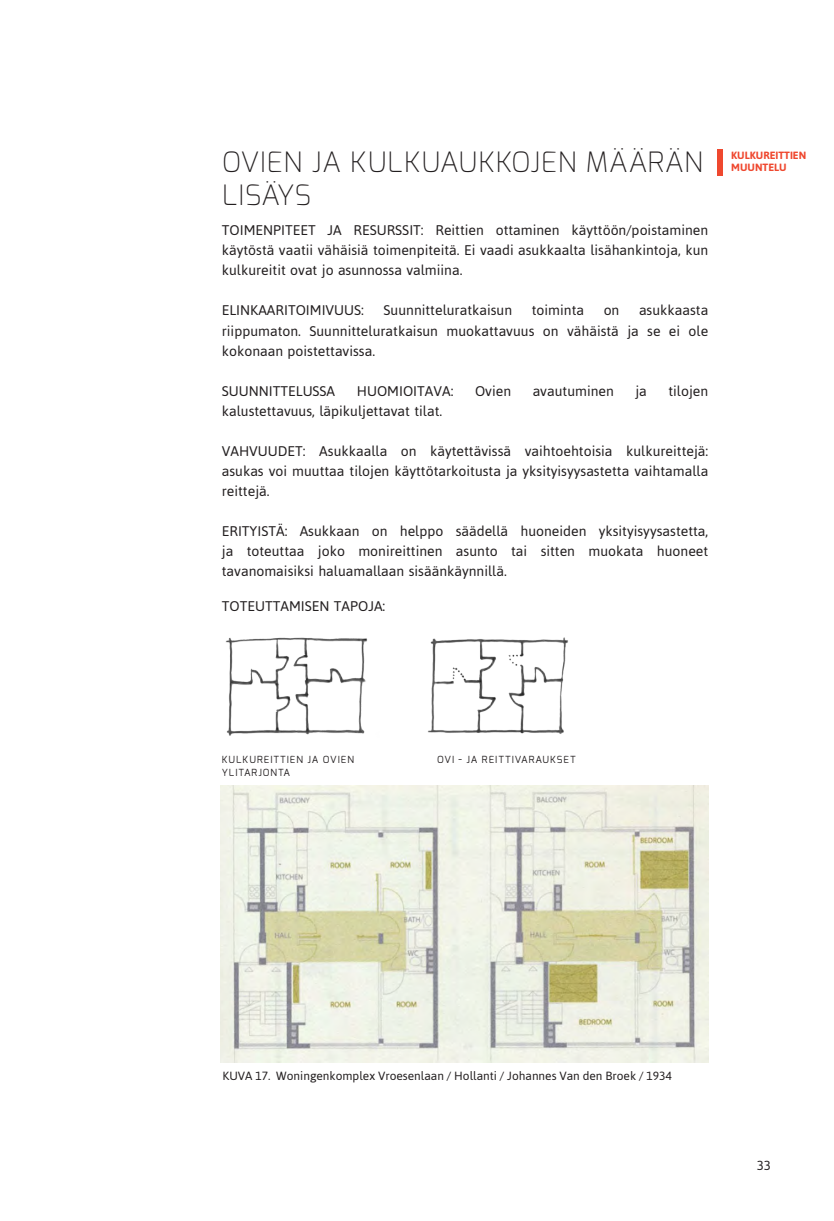
<style>
.page{position:relative;width:834px;height:1221px;background:#fff}
.page>*{position:absolute;margin:0;border:0;box-sizing:border-box;transform-origin:0 0}
.Väliotsikko{font:200 28px/33.6px "Exo";letter-spacing:.03em;color:#231f20}
.Leipäteksti{font:14px/20.1px "Asap";color:#231f20;text-align:justify}
.t1{font:13.12px "Asap";color:#231f20}
.Lisäteksti{font:11.9px "Asap";color:#231f20}
.lähteet{font:700 10.5px/12.6px "Asap";color:#ef482f}
.Kuvateksti__otsikko{font:9.8px "Exo";letter-spacing:.1em;color:#231f20}
</style>
<div class="page">
<img style="left:225px;top:637px;width:143px;height:99px">
<img style="left:427px;top:637px;width:141px;height:97px">
<img style="left:220px;top:785px;width:488px;height:277px">
<div style="left:716px;top:149px;width:6px;height:26px;background:#ef482f"></div>
<p class="Väliotsikko" style="left:222px;top:144px;width:482px">OVIEN JA KULKUAUKKOJEN MÄÄRÄN<br>LISÄYS</p>
<p class="Leipäteksti" style="left:222px;top:220px;width:488px">TOIMENPITEET JA RESURSSIT: Reittien ottaminen käyttöön/poistaminen käytöstä vaatii vähäisiä toimenpiteitä. Ei vaadi asukkaalta lisähankintoja, kun kulkureitit ovat jo asunnossa valmiina.</p>
<p class="Leipäteksti" style="left:222px;top:300px;width:144px">ELINKAARITOIMIVUUS:</p>
<p class="Leipäteksti" style="left:383px;top:300px;width:130px">Suunnitteluratkaisun</p>
<p class="Leipäteksti" style="left:531px;top:300px;width:54px">toiminta</p>
<p class="Leipäteksti" style="left:603px;top:300px;width:17px">on</p>
<p class="Leipäteksti" style="left:222px;top:300px;width:488px;text-indent:417px">asukkaasta riippumaton. Suunnitteluratkaisun muokattavuus on vähäistä ja se ei ole kokonaan poistettavissa.</p>
<p class="Leipäteksti" style="left:222px;top:380px;width:115px">SUUNNITTELUSSA</p>
<p class="Leipäteksti" style="left:357px;top:380px;width:98px">HUOMIOITAVA:</p>
<p class="Leipäteksti" style="left:475px;top:380px;width:38px">Ovien</p>
<p class="Leipäteksti" style="left:532px;top:380px;width:83px">avautuminen</p>
<p class="Leipäteksti" style="left:635px;top:380px;width:13px">ja</p>
<p class="Leipäteksti" style="left:668px;top:380px;width:41px">tilojen</p>
<p class="Leipäteksti" style="left:222px;top:401px;width:222px">kalustettavuus, läpikuljettavat tilat.</p>
<p class="Leipäteksti" style="left:222px;top:440px;width:488px">VAHVUUDET: Asukkaalla on käytettävissä vaihtoehtoisia kulkureittejä: asukas voi muuttaa tilojen käyttötarkoitusta ja yksityisyysastetta vaihtamalla reittejä.</p>
<p class="Leipäteksti" style="left:222px;top:521px;width:488px">ERITYISTÄ: Asukkaan on helppo säädellä huoneiden yksityisyysastetta, ja toteuttaa joko monireittinen asunto tai sitten muokata huoneet tavanomaisiksi haluamallaan sisäänkäynnillä.</p>
<p class="Leipäteksti" style="left:222px;top:595px;width:165px">TOTEUTTAMISEN TAPOJA:</p>
<p class="lähteet" style="left:731px;top:149px;width:77px">KULKUREITTIEN<br>MUUNTELU</p>
<p class="Kuvateksti__otsikko" style="left:222px;top:752px;width:134px">KULKUREITTIEN JA OVIEN</p>
<p class="Kuvateksti__otsikko" style="left:222px;top:766px;width:70px">YLITARJONTA</p>
<p class="Kuvateksti__otsikko" style="left:437px;top:752px;width:140px">OVI - JA REITTIVARAUKSET</p>
<p class="Lisäteksti" style="left:222px;top:1068px;width:450px">KUVA 17. Woningenkomplex Vroesenlaan / Hollanti / Johannes Van den Broek / 1934</p>
<p class="t1" style="left:756px;top:1157px;width:16px">33</p>
</div>
